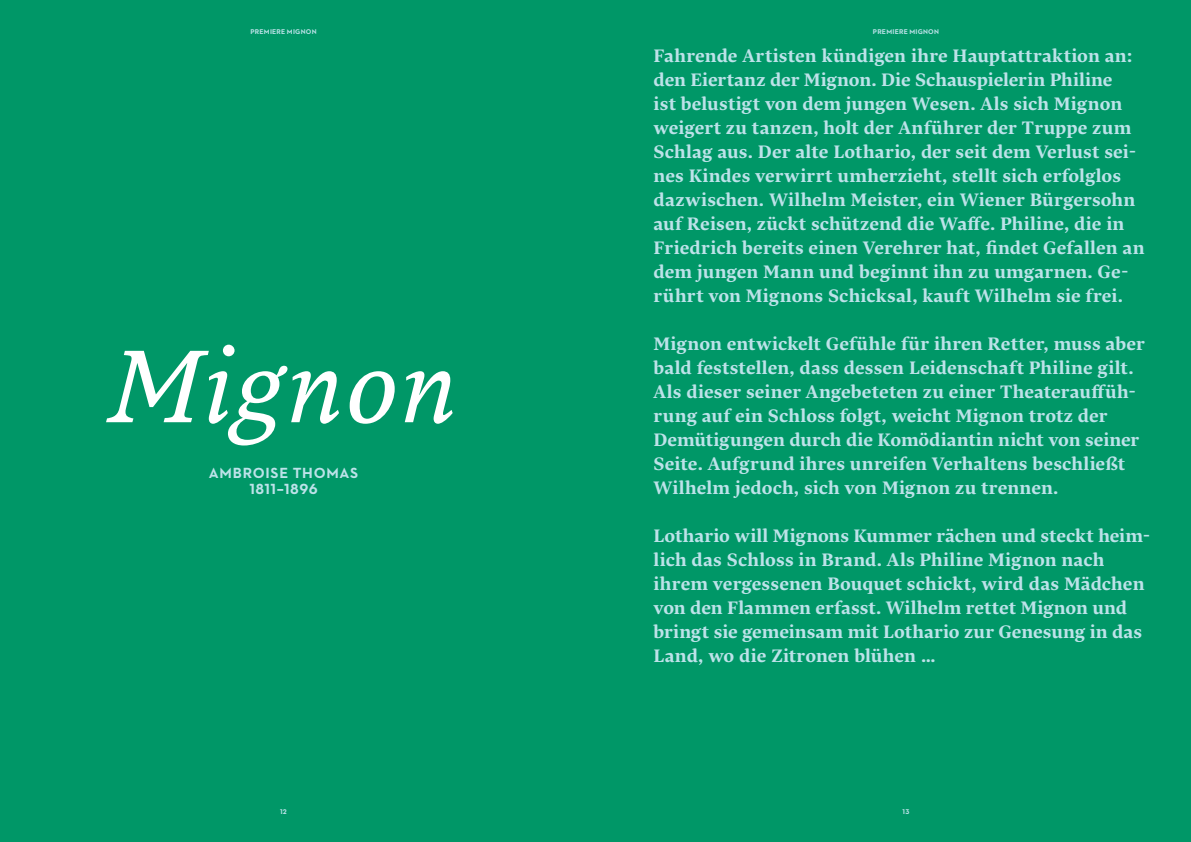
<style>
.page{position:relative;width:1191px;height:842px;background:#009767}
.page>*{position:absolute;margin:0;border:0;box-sizing:border-box;transform-origin:0 0}
.t1{font:italic 103px "Lava Std";letter-spacing:.015em;color:#fff}
.t2{font:18px/24px "Lava Std Bld";letter-spacing:.005em;color:#bde2e9}
.t3{font:700 15px/16px "Neutraface 2 Text";letter-spacing:.04em;color:#bde2e9;text-align:center}
.t4{font:700 7px "Neutraface 2 Text";letter-spacing:.03em;color:#bde2e9}
</style>
<div class="page">
<p class="t4" style="left:250px;top:27px;width:68px">PREMIERE MIGNON</p>
<p class="t4" style="left:873px;top:27px;width:68px">PREMIERE MIGNON</p>
<h1 class="t1" style="left:109px;top:318px;width:351px">Mignon</h1>
<p class="t3" style="left:209px;top:465px;width:151px">AMBROISE THOMAS<br>1811–1896</p>
<p class="t2" style="left:653px;top:43px;width:492px">Fahrende Artisten kündigen ihre Hauptattraktion an: den Eiertanz der Mignon. Die Schauspielerin Philine<br>ist belustigt von dem jungen Wesen. Als sich Mignon weigert zu tanzen, holt der Anführer der Truppe zum Schlag aus. Der alte Lothario, der seit dem Verlust sei&shy;nes Kindes verwirrt umherzieht, stellt sich erfolglos dazwischen. Wilhelm Meister, ein Wiener Bürgersohn auf Reisen, zückt schützend die Waffe. Philine, die in Friedrich bereits einen Verehrer hat, findet Gefallen an dem jungen Mann und beginnt ihn zu umgarnen. Ge&shy;rührt von Mignons Schicksal, kauft Wilhelm sie frei.</p>
<p class="t2" style="left:653px;top:331px;width:493px">Mignon entwickelt Gefühle für ihren Retter, muss aber bald feststellen, dass dessen Leidenschaft Philine gilt.<br>Als dieser seiner Angebeteten zu einer Theaterauffüh&shy;rung auf ein Schloss folgt, weicht Mignon trotz der Demütigungen durch die Komödiantin nicht von seiner Seite. Aufgrund ihres unreifen Verhaltens beschließt Wilhelm jedoch, sich von Mignon zu trennen.</p>
<p class="t2" style="left:653px;top:523px;width:498px">Lothario will Mignons Kummer rächen und steckt heim&shy;lich das Schloss in Brand. Als Philine Mignon nach ihrem vergessenen Bouquet schickt, wird das Mädchen von den Flammen erfasst. Wilhelm rettet Mignon und bringt sie gemeinsam mit Lothario zur Genesung in das Land, wo die Zitronen blühen …</p>
<p class="t4" style="left:280px;top:807px;width:8px">12</p>
<p class="t4" style="left:902px;top:807px;width:8px">13</p>
</div>
